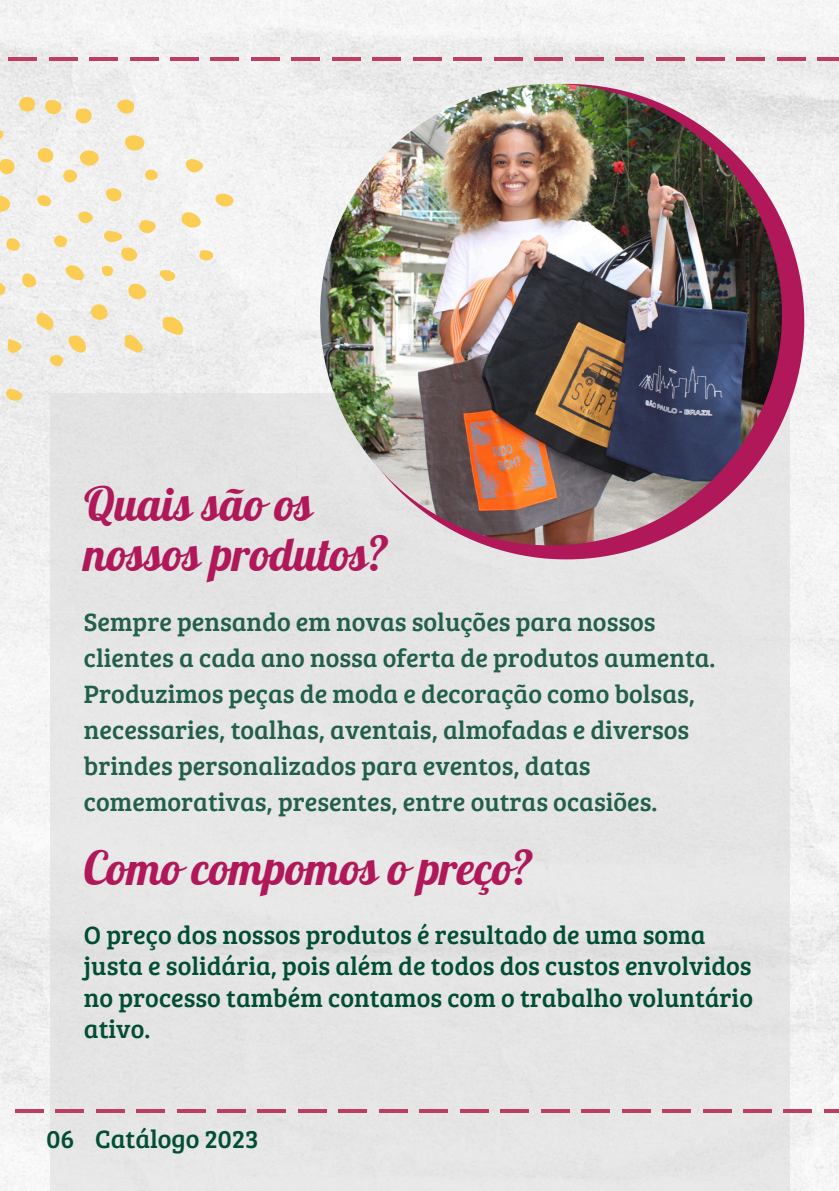
<style>
.page{position:relative;width:839px;height:1191px;background:#fff}
.page>*{position:absolute;margin:0;border:0;box-sizing:border-box;transform-origin:0 0}
.t1{font:114.8px "Abril Fatface";color:#bd3e60}
.t2{font:46.2px/50.2px "Lobster";color:#b01859}
.t3{font:46px "Lobster";color:#b01859}
.t4{font:26px/36px "Bree Serif";color:#215f4a}
.t5{font:26px/31.6px "Bree Serif";color:#014e35}
</style>
<div class="page">
<img style="left:0;top:0;width:838px;height:1191px">
<svg style="left:4px;top:384px;width:20px;height:21px"></svg>
<svg style="left:0;top:93px;width:235px;height:277px"></svg>
<div style="left:50px;top:393px;width:739px;height:798px;background:#e5e5e5"></div>
<svg style="left:328px;top:84px;width:476px;height:475px;fill:#e6e6e6"></svg>
<img style="left:320px;top:84px;width:461px;height:461px;border-radius:50%">
<h1 class="t1" style="left:852px;top:146px;width:851px;rotate:-180deg">---------------------</h1>
<h1 class="t2" style="left:84px;top:478px;width:306px">Quais são os nossos produtos?</h1>
<p class="t4" style="left:84px;top:603px;width:633px">Sempre pensando em novas soluções para nossos clientes a cada ano nossa oferta de produtos aumenta.<br>Produzimos peças de moda e decoração como bolsas, necessaries, toalhas, aventais, almofadas e diversos brindes personalizados para eventos, datas comemorativas, presentes, entre outras ocasiões.</p>
<p class="t3" style="left:84px;top:839px;width:450px">Como compomos o preço?</p>
<p class="t5" style="left:84px;top:918px;width:670px">O preço dos nossos produtos é resultado de uma soma justa e solidária, pois além de todos dos custos envolvidos no processo também contamos com o trabalho voluntário ativo.</p>
<h1 class="t1" style="left:858px;top:1199px;width:851px;rotate:-180deg">---------------------</h1>
<h1 class="t5" style="left:46px;top:1121px;width:214px">06 Catálogo 2023</h1>
</div>
